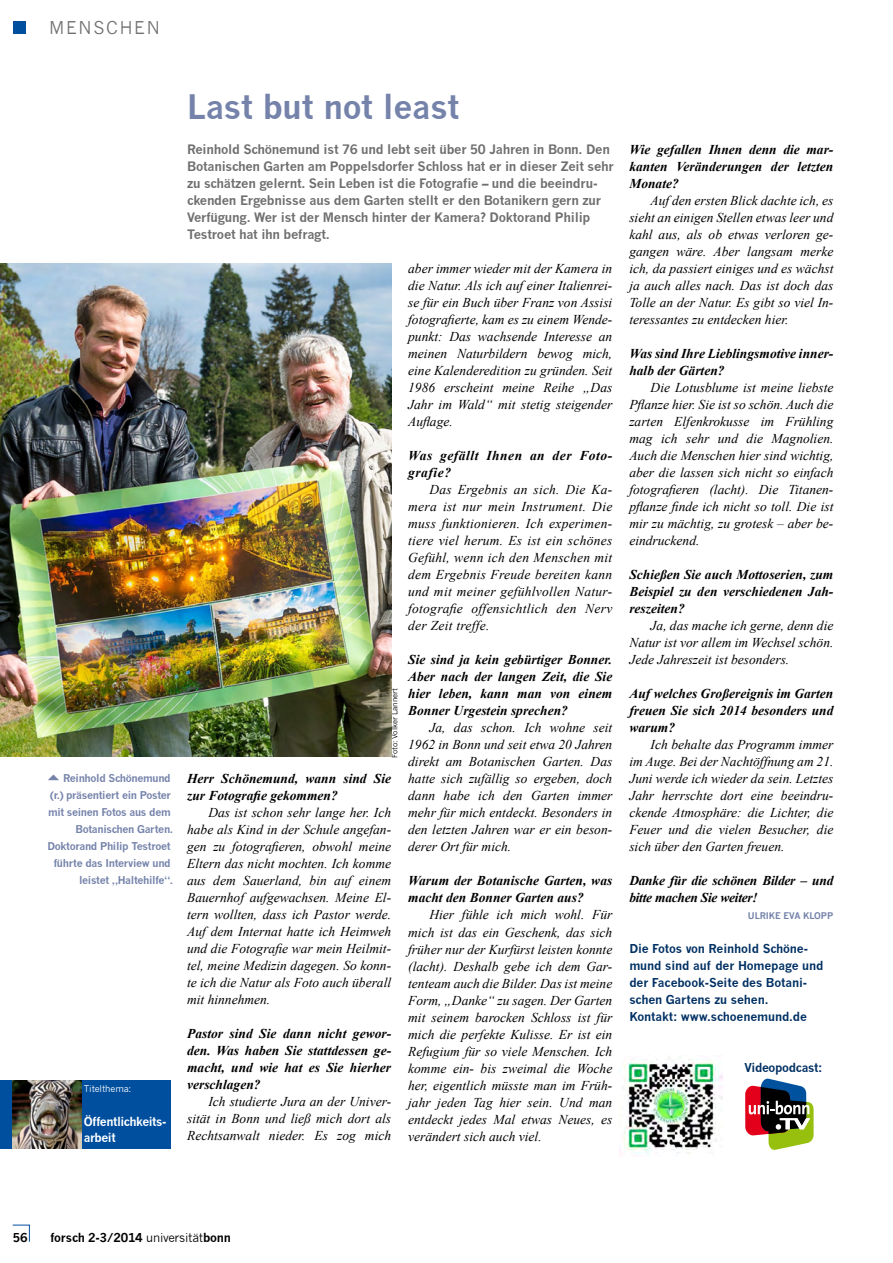
<style>
.page{position:relative;width:893px;height:1263px;background:#fff}
.page>*{position:absolute;margin:0;border:0;box-sizing:border-box;transform-origin:0 0}
.t1{font:700 33px "News Gothic";letter-spacing:-.01em;color:#7583ab}
.t2{font:17.25px "News Gothic";letter-spacing:.1em;color:#706f6f}
.t3{font:italic 13.5px/17px "Times New Roman";color:#000;text-align:justify}
.t4{font:italic 700 13.5px/17px "Times New Roman";color:#000;text-align:justify}
.t5{font:italic 700 13.5px/17px "Times New Roman";letter-spacing:-.02em;color:#000}
.t6{font:italic 700 13.5px/17px "Times New Roman";letter-spacing:.04em;color:#000}
.t7{font:700 12.75px/17px "News Gothic";letter-spacing:-.02em;color:#706f6f}
.t8{font:700 12px/17px "News Gothic";letter-spacing:-.01em;color:#003063}
.t9{font:700 12px "News Gothic";letter-spacing:-.02em;color:#000}
.t10{font:700 12px/16.5px "News Gothic";letter-spacing:-.04em;color:#fff}
.t11{font:700 12px "News Gothic";letter-spacing:-.03em;color:#003063}
.t12{font:700 10.5px/17px "News Gothic";letter-spacing:-.03em;color:#7583ab;text-align:right}
.t13{font:700 9px "News Gothic";letter-spacing:-.01em;color:#7583ab}
.t14{font:9px "News Gothic";letter-spacing:-.01em;color:#fff}
.t15{font:7.5px "News Gothic";letter-spacing:-.01em;color:#000}
.s1{font-weight:400}
</style>
<div class="page">
<div style="left:13px;top:21px;width:13px;height:13px;background:#004f9f"></div>
<svg style="left:12px;top:1224px;width:18px;height:18px"></svg>
<img style="left:0;top:264px;width:391px;height:493px">
<img style="left:623px;top:1056px;width:99px;height:100px">
<svg style="left:745px;top:1078px;width:69px;height:72px"></svg>
<div style="left:0;top:1080px;width:170px;height:68px;background:#004f9f"></div>
<img style="left:13px;top:1080px;width:68px;height:68px">
<p class="t2" style="left:49px;top:18px;width:112px">MENSCHEN</p>
<p class="t12" style="left:47px;top:769px;width:127px">Reinhold Schönemund<br>(r.) präsentiert ein Poster mit seinen Fotos aus dem<br>Botanischen Garten.<br>Doktorand Philip Testroet führte das Interview und leistet „Haltehilfe“.</p>
<p class="t14" style="left:84px;top:1083px;width:49px">Titelthema:</p>
<p class="t10" style="left:84px;top:1113px;width:84px">Öffentlichkeits&shy;arbeit</p>
<h1 class="t1" style="left:187px;top:86px;width:274px">Last but not least</h1>
<p class="t7" style="left:187px;top:141px;width:428px">Reinhold Schönemund ist 76 und lebt seit über 50 Jahren in Bonn. Den Botanischen Garten am Poppelsdorfer Schloss hat er in dieser Zeit sehr zu schätzen gelernt. Sein Leben ist die Fotografie – und die beeindru&shy;ckenden Ergebnisse aus dem Garten stellt er den Botanikern gern zur Verfügung. Wer ist der Mensch hinter der Kamera? Doktorand Philip Testroet hat ihn befragt.</p>
<p class="t15" style="left:390px;top:758px;width:71px;rotate:-90deg">Foto: Volker Lannert</p>
<p class="t4" style="left:187px;top:770px;width:206px">Herr Schönemund, wann sind Sie zur Fotografie gekommen?</p>
<p class="t3" style="left:187px;top:804px;width:206px;text-indent:21px">Das ist schon sehr lange her. Ich habe als Kind in der Schule angefan&shy;gen zu fotografieren, obwohl meine Eltern das nicht mochten. Ich komme aus dem Sauerland, bin auf einem Bauernhof aufgewachsen. Meine El&shy;tern wollten, dass ich Pastor werde.<br>Auf dem Internat hatte ich Heimweh und die Fotografie war mein Heilmit&shy;tel, meine Medizin dagegen. So konn&shy;te ich die Natur als Foto auch überall mit hinnehmen.</p>
<p class="t4" style="left:187px;top:1025px;width:206px">Pastor sind Sie dann nicht gewor&shy;den. Was haben Sie stattdessen ge&shy;macht, und wie hat es Sie hierher verschlagen?</p>
<p class="t3" style="left:187px;top:1093px;width:206px;text-indent:21px">Ich studierte Jura an der Univer&shy;sität in Bonn und ließ mich dort als Rechtsanwalt nieder. Es zog mich</p>
<p class="t3" style="left:408px;top:260px;width:206px">aber immer wieder mit der Kamera in die Natur. Als ich auf einer Italienrei&shy;se für ein Buch über Franz von Assisi fotografierte, kam es zu einem Wende&shy;punkt: Das wachsende Interesse an meinen Naturbildern bewog mich, eine Kalenderedition zu gründen. Seit 1986 erscheint meine Reihe „Das Jahr im Wald“ mit stetig steigender Auflage.</p>
<p class="t6" style="left:408px;top:447px;width:206px">Was gefällt Ihnen an der Foto&shy;grafie?</p>
<p class="t3" style="left:408px;top:481px;width:206px;text-indent:21px">Das Ergebnis an sich. Die Ka&shy;mera ist nur mein Instrument. Die muss funktionieren. Ich experimen&shy;tiere viel herum. Es ist ein schönes Gefühl, wenn ich den Menschen mit dem Ergebnis Freude bereiten kann und mit meiner gefühlvollen Natur&shy;fotografie offensichtlich den Nerv der Zeit treffe.</p>
<p class="t4" style="left:408px;top:651px;width:206px">Sie sind ja kein gebürtiger Bonner.<br>Aber nach der langen Zeit, die Sie hier leben, kann man von einem Bonner Urgestein sprechen?</p>
<p class="t3" style="left:408px;top:719px;width:206px;text-indent:21px">Ja, das schon. Ich wohne seit 1962 in Bonn und seit etwa 20 Jahren direkt am Botanischen Garten. Das hatte sich zufällig so ergeben, doch dann habe ich den Garten immer mehr für mich entdeckt. Besonders in den letzten Jahren war er ein beson&shy;derer Ort für mich.</p>
<p class="t4" style="left:408px;top:872px;width:206px">Warum der Botanische Garten, was macht den Bonner Garten aus?</p>
<p class="t3" style="left:408px;top:906px;width:206px;text-indent:21px">Hier fühle ich mich wohl. Für mich ist das ein Geschenk, das sich früher nur der Kurfürst leisten konnte (lacht). Deshalb gebe ich dem Gar&shy;tenteam auch die Bilder. Das ist meine Form, „Danke“ zu sagen. Der Garten mit seinem barocken Schloss ist für mich die perfekte Kulisse. Er ist ein Refugium für so viele Menschen. Ich komme ein- bis zweimal die Woche her, eigentlich müsste man im Früh&shy;jahr jeden Tag hier sein. Und man entdeckt jedes Mal etwas Neues, es verändert sich auch viel.</p>
<p class="t4" style="left:629px;top:141px;width:206px">Wie gefallen Ihnen denn die mar&shy;kanten Veränderungen der letzten Monate?</p>
<p class="t3" style="left:629px;top:192px;width:206px;text-indent:21px">Auf den ersten Blick dachte ich, es sieht an einigen Stellen etwas leer und kahl aus, als ob etwas verloren ge&shy;gangen wäre. Aber langsam merke ich, da passiert einiges und es wächst ja auch alles nach. Das ist doch das Tolle an der Natur. Es gibt so viel In&shy;teressantes zu entdecken hier.</p>
<p class="t4" style="left:629px;top:345px;width:206px">Was sind Ihre Lieblingsmotive inner&shy;halb der Gärten?</p>
<p class="t3" style="left:629px;top:379px;width:206px;text-indent:21px">Die Lotusblume ist meine liebste Pflanze hier. Sie ist so schön. Auch die zarten Elfenkrokusse im Frühling mag ich sehr und die Magnolien.<br>Auch die Menschen hier sind wichtig, aber die lassen sich nicht so einfach fotografieren (lacht). Die Titanen&shy;pflanze finde ich nicht so toll. Die ist mir zu mächtig, zu grotesk – aber be&shy;eindruckend.</p>
<p class="t4" style="left:629px;top:566px;width:206px">Schießen Sie auch Mottoserien, zum Beispiel zu den verschiedenen Jah&shy;reszeiten?</p>
<p class="t3" style="left:629px;top:617px;width:206px;text-indent:21px">Ja, das mache ich gerne, denn die Natur ist vor allem im Wechsel schön.<br>Jede Jahreszeit ist besonders.</p>
<p class="t4" style="left:629px;top:685px;width:206px">Auf welches Großereignis im Garten freuen Sie sich 2014 besonders und warum?</p>
<p class="t3" style="left:629px;top:736px;width:206px;text-indent:21px">Ich behalte das Programm immer im Auge. Bei der Nachtöffnung am 21.<br>Juni werde ich wieder da sein. Letztes Jahr herrschte dort eine beeindru&shy;ckende Atmosphäre: die Lichter, die Feuer und die vielen Besucher, die sich über den Garten freuen.</p>
<p class="t5" style="left:629px;top:872px;width:206px">Danke für die schönen Bilder – und bitte machen Sie weiter!</p>
<p class="t13" style="left:748px;top:910px;width:87px">ULRIKE EVA KLOPP</p>
<p class="t8" style="left:629px;top:940px;width:196px">Die Fotos von Reinhold Schöne&shy;mund sind auf der Homepage und der Facebook-Seite des Botani&shy;schen Gartens zu sehen.<br>Kontakt: www.schoenemund.de</p>
<p class="t11" style="left:744px;top:1060px;width:79px">Videopodcast:</p>
<p class="t9" style="left:13px;top:1230px;width:16px">56</p>
<p class="t9" style="left:51px;top:1230px;width:182px">forsch 2-3/2014 <span class="s1">universität</span>bonn</p>
</div>
